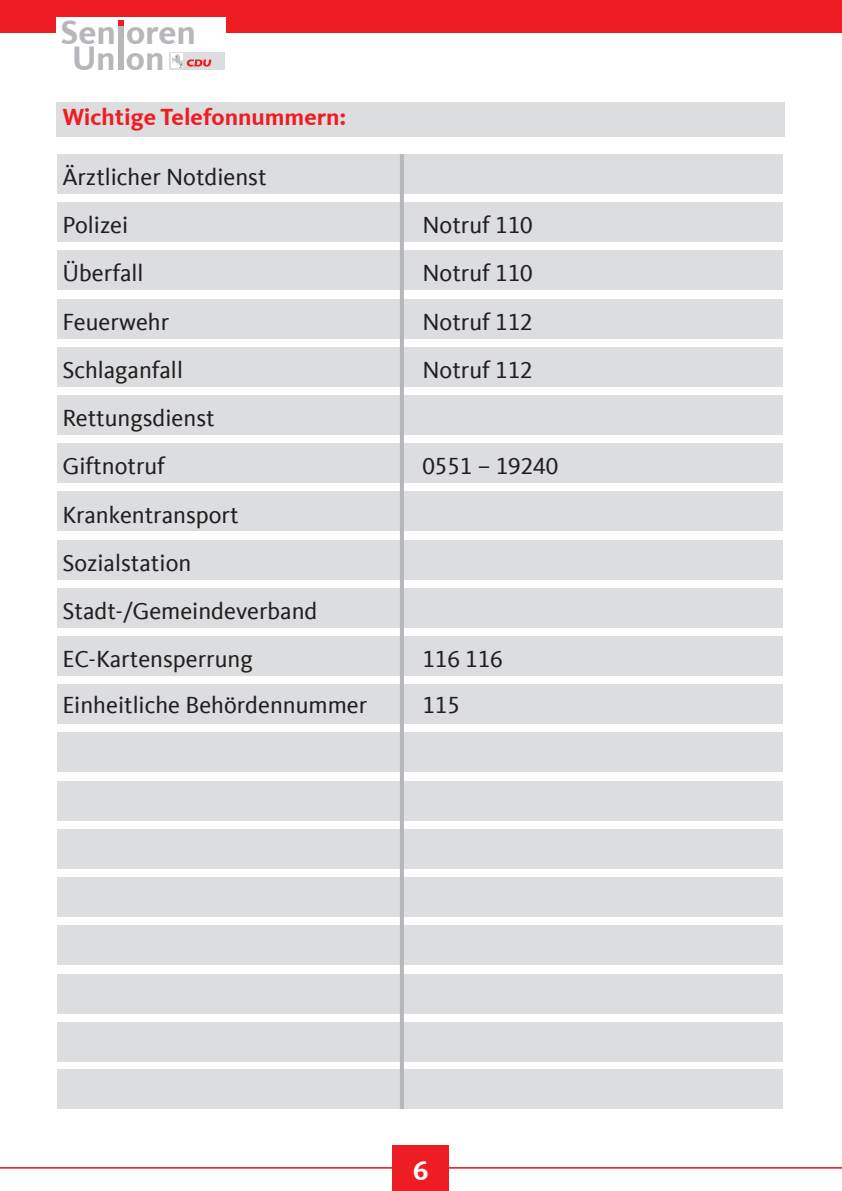
<style>
.page{position:relative;width:842px;height:1191px;background:#fff}
.page>*{position:absolute;margin:0;border:0;box-sizing:border-box;transform-origin:0 0}
.t1{font:700 35px/26px "CDU Kievit Tab";color:#b6b7bb;text-align:center}
.t2{font:700 28px "CDU Kievit Tab";color:#fff}
.t3{font:24px/48.2px "CDU Kievit Tab";color:#231f20}
.t4{font:700 24px "CDU Kievit Tab";color:#ee1d23}
</style>
<div class="page">
<hr style="left:0;top:1167px;width:842px;height:1px;background:#ee1d23">
<div style="left:0;top:0;width:842px;height:32px;background:#ee1d23"></div>
<div style="left:393px;top:1145px;width:56px;height:46px;background:#ee1d23"></div>
<div style="left:57px;top:102px;width:728px;height:34px;background:#dcdddf"></div>
<div style="left:57px;top:154px;width:725px;height:40px;background:#dcdddf"></div>
<div style="left:57px;top:202px;width:725px;height:40px;background:#dcdddf"></div>
<div style="left:57px;top:250px;width:725px;height:40px;background:#dcdddf"></div>
<div style="left:57px;top:299px;width:725px;height:39px;background:#dcdddf"></div>
<div style="left:57px;top:347px;width:725px;height:40px;background:#dcdddf"></div>
<div style="left:57px;top:395px;width:725px;height:40px;background:#dcdddf"></div>
<div style="left:57px;top:443px;width:725px;height:40px;background:#dcdddf"></div>
<div style="left:57px;top:491px;width:725px;height:40px;background:#dcdddf"></div>
<div style="left:57px;top:540px;width:725px;height:39px;background:#dcdddf"></div>
<div style="left:57px;top:588px;width:725px;height:39px;background:#dcdddf"></div>
<div style="left:57px;top:636px;width:725px;height:40px;background:#dcdddf"></div>
<div style="left:57px;top:684px;width:725px;height:40px;background:#dcdddf"></div>
<div style="left:57px;top:732px;width:725px;height:40px;background:#dcdddf"></div>
<div style="left:57px;top:781px;width:725px;height:39px;background:#dcdddf"></div>
<div style="left:57px;top:829px;width:725px;height:39px;background:#dcdddf"></div>
<div style="left:57px;top:877px;width:725px;height:40px;background:#dcdddf"></div>
<div style="left:57px;top:925px;width:725px;height:40px;background:#dcdddf"></div>
<div style="left:57px;top:973px;width:725px;height:40px;background:#dcdddf"></div>
<div style="left:57px;top:1021px;width:725px;height:40px;background:#dcdddf"></div>
<div style="left:57px;top:1069px;width:725px;height:40px;background:#dcdddf"></div>
<hr style="left:400px;top:154px;width:4px;height:955px;background:#b6b7bb">
<div style="left:57px;top:17px;width:169px;height:75px;background:#fff"></div>
<div style="left:169px;top:52px;width:55px;height:18px;background:#dcdddf"></div>
<img style="left:171px;top:54px;width:12px;height:14px">
<svg style="left:186px;top:59px;width:25px;height:8px"></svg>
<div style="left:118px;top:26px;width:6px;height:44px;background:#b6b7bb"></div>
<svg style="left:118px;top:21px;width:6px;height:5px"></svg>
<h1 class="t1" style="left:60px;top:23px;width:137px">Sen oren<br>Un on</h1>
<p class="t4" style="left:62px;top:109px;width:286px">Wichtige telefonnummern:</p>
<p class="t3" style="left:62px;top:153px;width:206px">Ärztlicher Notdienst<br>Polizei</p>
<p class="t3" style="left:422px;top:201px;width:112px">Notruf 110</p>
<p class="t3" style="left:62px;top:250px;width:83px">Überfall</p>
<p class="t3" style="left:422px;top:250px;width:112px">Notruf 110</p>
<p class="t3" style="left:62px;top:298px;width:108px">Feuerwehr</p>
<p class="t3" style="left:422px;top:298px;width:112px">Notruf 112</p>
<p class="t3" style="left:62px;top:346px;width:122px">Schlaganfall</p>
<p class="t3" style="left:422px;top:346px;width:112px">Notruf 112</p>
<p class="t3" style="left:62px;top:394px;width:154px">rettungsdienst<br>Giftnotruf</p>
<p class="t3" style="left:422px;top:442px;width:137px">0551 – 19240</p>
<p class="t3" style="left:62px;top:490px;width:256px">Krankentransport<br>Sozialstation<br>Stadt-/Gemeindeverband eC-Kartensperrung</p>
<p class="t3" style="left:422px;top:635px;width:82px">116 116</p>
<p class="t3" style="left:62px;top:681px;width:306px">einheitliche Behördennummer</p>
<p class="t3" style="left:422px;top:681px;width:39px">115</p>
<p class="t2" style="left:413px;top:1160px;width:16px">6</p>
</div>
